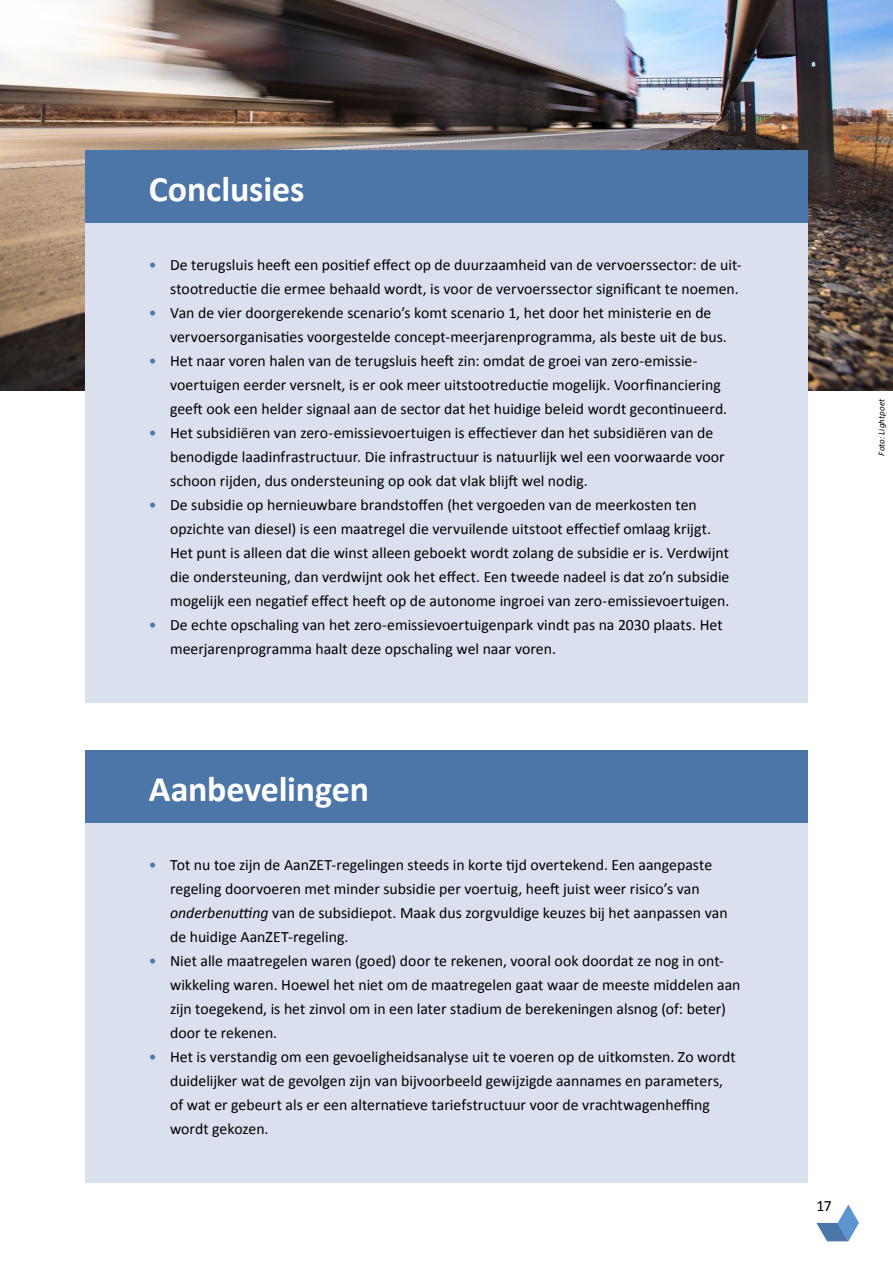
<style>
.page{position:relative;width:893px;height:1263px;background:#fff}
.page>*{position:absolute;margin:0;border:0;box-sizing:border-box;transform-origin:0 0}
.t1{font:700 36px "Calibri";letter-spacing:-.005em;color:#fff}
.t2{font:15.75px/24px "Calibri";color:#000}
.t3{font:italic 9px "Calibri";letter-spacing:.02em;color:#000}
.s1{color:#4c76a8}
.s2{font-style:italic}
</style>
<div class="page">
<svg style="left:816px;top:1204px;width:43px;height:37px"></svg>
<img style="left:0;top:0;width:893px;height:390px">
<div style="left:85px;top:222px;width:723px;height:480px;background:#dae0ee"></div>
<div style="left:85px;top:750px;width:723px;height:432px;background:#dae0ee"></div>
<div style="left:85px;top:150px;width:723px;height:72px;background:#4c76a8"></div>
<div style="left:85px;top:750px;width:723px;height:72px;background:#4c76a8"></div>
<h1 class="t1" style="left:149px;top:167px;width:157px">Conclusies</h1>
<p class="t2" style="left:149px;top:252px;width:594px;text-align:right"><span class="s1">•</span> De terugsluis heeft een positief effect op de duurzaamheid van de vervoerssector: de uit&shy;stootreductie die ermee behaald wordt, is voor de vervoerssector significant te noemen.</p>
<p class="t2" style="left:170px;top:300px;width:558px;text-indent:-21px"><span class="s1">•</span> Van de vier doorgerekende scenario’s komt scenario 1, het door het ministerie en de vervoersorganisaties voorgestelde concept-meerjarenprogramma, als beste uit de bus.</p>
<p class="t2" style="left:170px;top:348px;width:559px;text-indent:-21px"><span class="s1">•</span> Het naar voren halen van de terugsluis heeft zin: omdat de groei van zero-emissie&shy;voertuigen eerder versnelt, is er ook meer uitstootreductie mogelijk. Voorfinanciering geeft ook een helder signaal aan de sector dat het huidige beleid wordt gecontinueerd.</p>
<p class="t2" style="left:170px;top:420px;width:556px;text-indent:-21px"><span class="s1">•</span> Het subsidiëren van zero-emissievoertuigen is effectiever dan het subsidiëren van de benodigde laadinfrastructuur. Die infrastructuur is natuurlijk wel een voorwaarde voor schoon rijden, dus ondersteuning op ook dat vlak blijft wel nodig.</p>
<p class="t2" style="left:170px;top:492px;width:561px;text-indent:-21px"><span class="s1">•</span> De subsidie op hernieuwbare brandstoffen (het vergoeden van de meerkosten ten opzichte van diesel) is een maatregel die vervuilende uitstoot effectief omlaag krijgt.<br>Het punt is alleen dat die winst alleen geboekt wordt zolang de subsidie er is. Verdwijnt die ondersteuning, dan verdwijnt ook het effect. Een tweede nadeel is dat zo’n subsidie mogelijk een negatief effect heeft op de autonome ingroei van zero-emissievoertuigen.</p>
<p class="t2" style="left:170px;top:612px;width:554px;text-indent:-21px"><span class="s1">•</span> De echte opschaling van het zero-emissievoertuigenpark vindt pas na 2030 plaats. Het meerjarenprogramma haalt deze opschaling wel naar voren.</p>
<h1 class="t1" style="left:149px;top:767px;width:222px">Aanbevelingen</h1>
<p class="t2" style="left:170px;top:852px;width:559px;text-indent:-21px"><span class="s1">•</span> Tot nu toe zijn de AanZET-regelingen steeds in korte tijd overtekend. Een aangepaste regeling doorvoeren met minder subsidie per voertuig, heeft juist weer risico’s van <span class="s2">onderbenutting</span> van de subsidiepot. Maak dus zorgvuldige keuzes bij het aanpassen van de huidige AanZET-regeling.</p>
<p class="t2" style="left:170px;top:948px;width:572px;text-indent:-21px"><span class="s1">•</span> Niet alle maatregelen waren (goed) door te rekenen, vooral ook doordat ze nog in ont&shy;wikkeling waren. Hoewel het niet om de maatregelen gaat waar de meeste middelen aan zijn toegekend, is het zinvol om in een later stadium de berekeningen alsnog (of: beter) door te rekenen.</p>
<p class="t2" style="left:170px;top:1044px;width:567px;text-indent:-21px"><span class="s1">•</span> Het is verstandig om een gevoeligheidsanalyse uit te voeren op de uitkomsten. Zo wordt duidelijker wat de gevolgen zijn van bijvoorbeeld gewijzigde aannames en parameters, of wat er gebeurt als er een alternatieve tariefstructuur voor de vrachtwagenheffing wordt gekozen.</p>
<p class="t3" style="left:876px;top:456px;width:59px;rotate:-90deg">Foto: Lightpoet</p>
<p class="t2" style="left:816px;top:1193px;width:17px">17</p>
</div>
